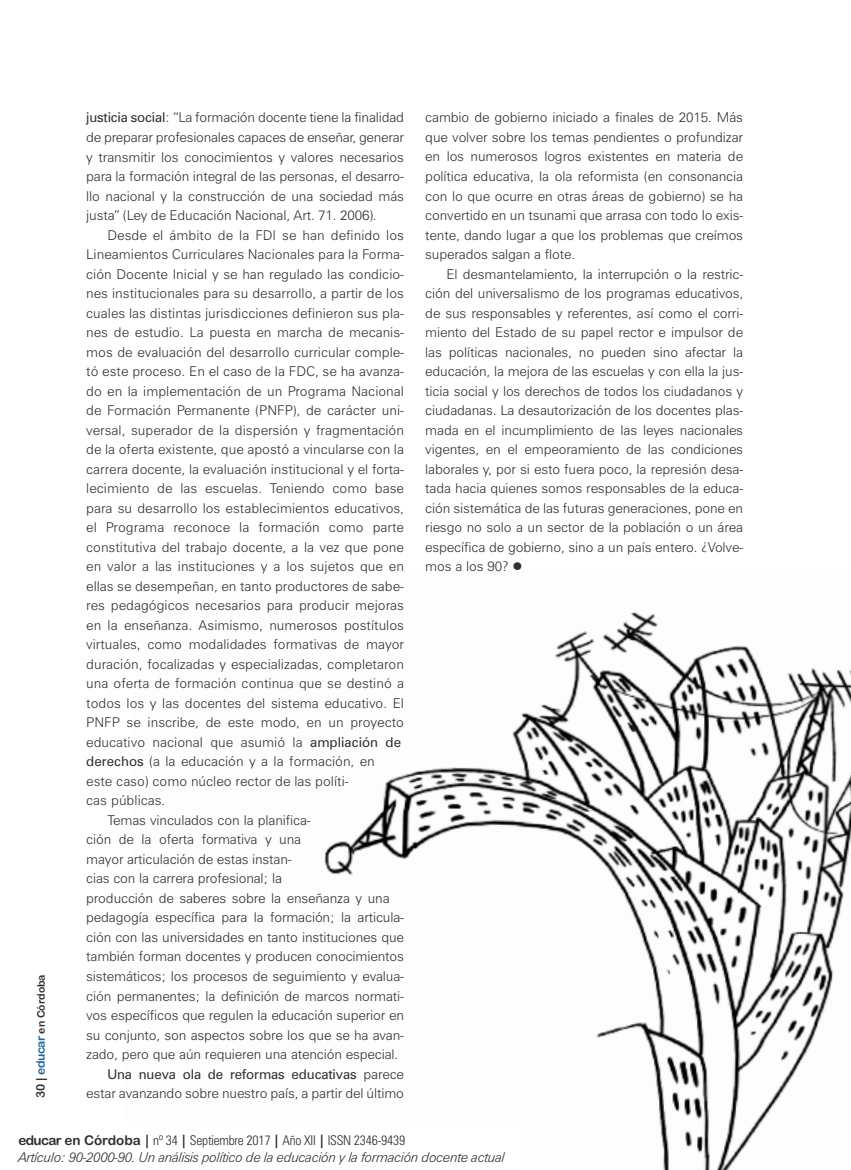
<style>
.page{position:relative;width:851px;height:1170px;background:#fff}
.page>*{position:absolute;margin:0;border:0;box-sizing:border-box;transform-origin:0 0}
.t1{font:300 13.5px/19.5px "Zurich BT";color:#2f2f2e;text-align:justify}
.t2{font:italic 300 13.5px/16.5px "Zurich BT";letter-spacing:-.03em;color:#2f2f2e}
.t3{font:13.5px "Zurich BT";letter-spacing:-.01em;color:#2f2f2e}
.t4{font:10.5px "Arial Rounded MT Bold";color:#2f2f2e}
.s1{font-size:12px}
.s2{font-size:12px;color:#206898}
.s3{font-weight:400}
.s4{font-weight:300}
.s5{font-family:"Arial Rounded MT Bold";font-weight:400;font-style:normal}
.s6{font-weight:700;font-style:normal;font-stretch:condensed}
.s7{font-style:normal;font-stretch:condensed}
</style>
<div class="page">
<img style="left:324px;top:612px;width:526px;height:557px">
<div style="left:0;top:1121px;width:519px;height:48px;background:#fff"></div>
<p class="t4" style="left:35px;top:1098px;width:125px;rotate:-90deg"><span class="s1">30 |</span> <span class="s2">educar</span> en Córdoba</p>
<p class="t1" style="left:86px;top:108px;width:319px"><span class="s3">justicia social</span>: “La formación docente tiene la finalidad de preparar profesionales capaces de enseñar, generar y transmitir los conocimientos y valores necesarios para la formación integral de las personas, el desarro&shy;llo nacional y la construcción de una sociedad más justa” (Ley de Educación Nacional, Art. 71. 2006).</p>
<p class="t1" style="left:107px;top:225px;width:298px">Desde el ámbito de la FDI se han definido los</p>
<p class="t1" style="left:86px;top:245px;width:319px">Lineamientos Curriculares Nacionales para la Forma-</p>
<p class="t1" style="left:86px;top:264px;width:319px">ción Docente Inicial y se han regulado las condicio-</p>
<p class="t1" style="left:86px;top:284px;width:319px">nes institucionales para su desarrollo, a partir de los</p>
<p class="t1" style="left:86px;top:303px;width:319px">cuales las distintas jurisdicciones definieron sus pla-</p>
<p class="t1" style="left:86px;top:323px;width:319px">nes de estudio. La puesta en marcha de mecanis-</p>
<p class="t1" style="left:86px;top:342px;width:319px">mos de evaluación del desarrollo curricular comple-</p>
<p class="t1" style="left:86px;top:362px;width:319px">tó este proceso. En el caso de la FDC, se ha avanza-</p>
<p class="t1" style="left:86px;top:381px;width:319px">do en la implementación de un Programa Nacional</p>
<p class="t1" style="left:86px;top:401px;width:319px">de Formación Permanente (PNFP), de carácter uni-</p>
<p class="t1" style="left:86px;top:420px;width:319px">versal, superador de la dispersión y fragmentación</p>
<p class="t1" style="left:86px;top:440px;width:319px">de la oferta existente, que apostó a vincularse con la</p>
<p class="t1" style="left:86px;top:459px;width:319px">carrera docente, la evaluación institucional y el forta-</p>
<p class="t1" style="left:86px;top:479px;width:319px">lecimiento de las escuelas. Teniendo como base</p>
<p class="t1" style="left:86px;top:498px;width:319px">para su desarrollo los establecimientos educativos,</p>
<p class="t1" style="left:86px;top:518px;width:319px">el Programa reconoce la formación como parte</p>
<p class="t1" style="left:86px;top:537px;width:319px">constitutiva del trabajo docente, a la vez que pone</p>
<p class="t1" style="left:86px;top:557px;width:319px">en valor a las instituciones y a los sujetos que en</p>
<p class="t1" style="left:86px;top:576px;width:319px">ellas se desempeñan, en tanto productores de sabe-</p>
<p class="t1" style="left:86px;top:596px;width:319px">res pedagógicos necesarios para producir mejoras</p>
<p class="t1" style="left:86px;top:615px;width:319px">en la enseñanza. Asimismo, numerosos postítulos</p>
<p class="t1" style="left:86px;top:635px;width:319px">virtuales, como modalidades formativas de mayor</p>
<p class="t1" style="left:86px;top:654px;width:319px">duración, focalizadas y especializadas, completaron</p>
<p class="t1" style="left:86px;top:674px;width:319px">una oferta de formación continua que se destinó a</p>
<p class="t1" style="left:86px;top:693px;width:319px">todos los y las docentes del sistema educativo. El</p>
<p class="t1" style="left:86px;top:713px;width:319px">PNFP se inscribe, de este modo, en un proyecto</p>
<p class="t1" style="left:86px;top:732px;width:316px">educativo nacional que asumió la <span class="s3">ampliación de</span></p>
<p class="t1" style="left:86px;top:752px;width:290px"><span class="s3">derechos</span> (a la educación y a la formación, en</p>
<p class="t1" style="left:86px;top:771px;width:264px">este caso) como núcleo rector de las políti-</p>
<p class="t1" style="left:86px;top:791px;width:81px">cas públicas.</p>
<p class="t1" style="left:107px;top:810px;width:205px">Temas vinculados con la planifica-</p>
<p class="t1" style="left:86px;top:830px;width:216px">ción de la oferta formativa y una</p>
<p class="t1" style="left:86px;top:849px;width:207px">mayor articulación de estas instan-</p>
<p class="t1" style="left:86px;top:869px;width:197px">cias con la carrera profesional; la</p>
<p class="t1" style="left:86px;top:888px;width:305px">producción de saberes sobre la enseñanza y una</p>
<p class="t1" style="left:86px;top:908px;width:319px">pedagogía específica para la formación; la articula-</p>
<p class="t1" style="left:86px;top:927px;width:319px">ción con las universidades en tanto instituciones que</p>
<p class="t1" style="left:86px;top:946px;width:319px">también forman docentes y producen conocimientos</p>
<p class="t1" style="left:86px;top:966px;width:319px">sistemáticos; los procesos de seguimiento y evalua-</p>
<p class="t1" style="left:86px;top:985px;width:319px">ción permanentes; la definición de marcos normati-</p>
<p class="t1" style="left:86px;top:1005px;width:319px">vos específicos que regulen la educación superior en</p>
<p class="t1" style="left:86px;top:1024px;width:319px">su conjunto, son aspectos sobre los que se ha avan-</p>
<p class="t1" style="left:86px;top:1044px;width:313px">zado, pero que aún requieren una atención especial.</p>
<p class="t3" style="left:107px;top:1065px;width:298px">Una nueva ola de reformas educativas <span class="s4">parece</span></p>
<p class="t1" style="left:86px;top:1083px;width:319px">estar avanzando sobre nuestro país, a partir del último</p>
<p class="t1" style="left:425px;top:108px;width:319px">cambio de gobierno iniciado a finales de 2015. Más que volver sobre los temas pendientes o profundizar en los numerosos logros existentes en materia de política educativa, la ola reformista (en consonancia con lo que ocurre en otras áreas de gobierno) se ha convertido en un tsunami que arrasa con todo lo exis&shy;tente, dando lugar a que los problemas que creímos superados salgan a flote.</p>
<p class="t1" style="left:425px;top:264px;width:319px;text-indent:21px">El desmantelamiento, la interrupción o la restric&shy;ción del universalismo de los programas educativos, de sus responsables y referentes, así como el corri&shy;miento del Estado de su papel rector e impulsor de las políticas nacionales, no pueden sino afectar la educación, la mejora de las escuelas y con ella la jus&shy;ticia social y los derechos de todos los ciudadanos y ciudadanas. La desautorización de los docentes plas&shy;mada en el incumplimiento de las leyes nacionales vigentes, en el empeoramiento de las condiciones laborales y, por si esto fuera poco, la represión desa&shy;tada hacia quienes somos responsables de la educa&shy;ción sistemática de las futuras generaciones, pone en riesgo no solo a un sector de la población o un área específica de gobierno, sino a un país entero. ¿Volve&shy;mos a los 90? ●</p>
<p class="t2" style="left:18px;top:1132px;width:488px"><span class="s5">educar en Córdoba</span> <span class="s6">|</span> <span class="s7">nº 34</span> <span class="s6">|</span> <span class="s7">Septiembre 2017</span> <span class="s6">|</span> <span class="s7">Año XII</span> <span class="s6">|</span> <span class="s7">ISSN 2346-9439<br></span>Artículo: 90-2000-90. Un análisis político de la educación y la formación docente actual</p>
</div>
